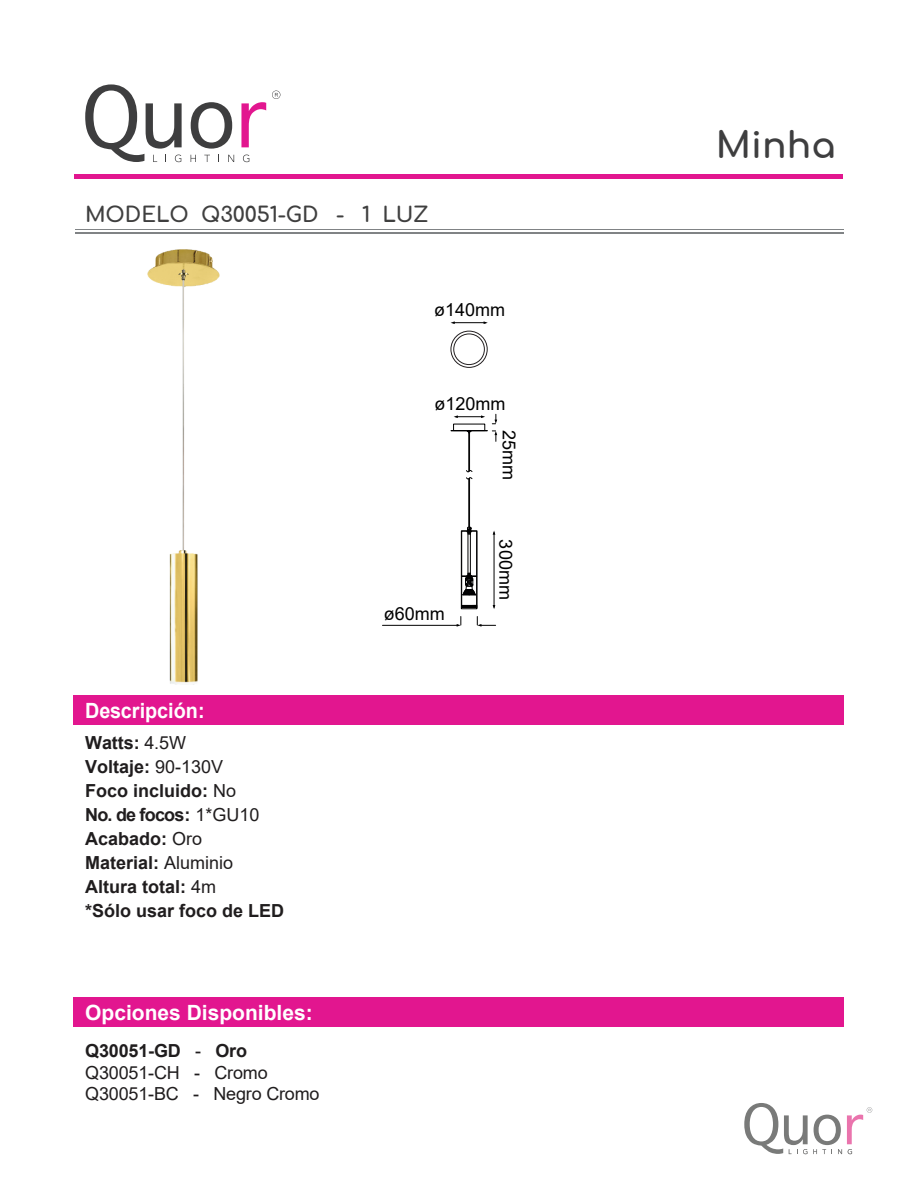
<style>
.page{position:relative;width:918px;height:1188px;background:#fff}
.page>*{position:absolute;margin:0;border:0;box-sizing:border-box;transform-origin:0 0}
.t1{font:700 36px "Comfortaa";color:#3e3e3f}
.t2{font:700 21px "Arial";color:#fff}
.t3{font:700 21px "Comfortaa";letter-spacing:-.01em;color:#3f3f3f}
.t4{font:700 21px "Arial";color:#fff;scale:.94 1}
.t5{font:700 18px/24px "Arial";color:#201d1e}
.t6{font:18px/21.6px "Arial";letter-spacing:-.01em;color:#201d1e}
.t7{font:18px "Arial";color:#000001}
.s1{font-weight:400}
.s2{font-weight:700}
</style>
<div class="page">
<div style="left:74px;top:998px;width:770px;height:29px;background:#e2168f"></div>
<svg style="left:744px;top:1103px;width:128px;height:51px"></svg>
<div style="left:74px;top:696px;width:770px;height:29px;background:#e2168f"></div>
<hr style="left:75px;top:174px;width:768px;height:4px;background:#e2168f">
<hr style="left:75px;top:232px;width:768px;height:1px;background:#808385">
<hr style="left:75px;top:229px;width:768px;height:1px;background:#808385">
<svg style="left:241px;top:102px;width:25px;height:45px"></svg>
<svg style="left:191px;top:102px;width:41px;height:47px"></svg>
<svg style="left:85px;top:84px;width:97px;height:78px"></svg>
<svg style="left:191px;top:155px;width:5px;height:7px"></svg>
<svg style="left:204px;top:155px;width:6px;height:7px"></svg>
<svg style="left:228px;top:155px;width:6px;height:7px"></svg>
<svg style="left:243px;top:155px;width:6px;height:7px"></svg>
<svg style="left:272px;top:91px;width:8px;height:8px"></svg>
<hr style="left:382px;top:625px;width:76px;height:1px;background:#000001">
<svg style="left:457px;top:616px;width:5px;height:11px"></svg>
<svg style="left:477px;top:616px;width:19px;height:11px"></svg>
<hr style="left:494px;top:533px;width:1px;height:74px;background:#000001">
<svg style="left:454px;top:415px;width:31px;height:3px"></svg>
<svg style="left:492px;top:431px;width:5px;height:10px"></svg>
<svg style="left:492px;top:414px;width:5px;height:11px"></svg>
<div style="left:461px;top:530px;width:16px;height:78px;border:1px solid #000001"></div>
<div style="left:462px;top:531px;width:15px;height:77px;border:1px solid #000001"></div>
<hr style="left:469px;top:479px;width:1px;height:48px;background:#000001">
<hr style="left:469px;top:433px;width:1px;height:39px;background:#000001">
<div style="left:451px;top:430px;width:37px;height:1px;border:1px solid #000001"></div>
<div style="left:453px;top:424px;width:32px;height:7px;border:1px solid #000001"></div>
<hr style="left:470px;top:531px;width:1px;height:47px;background:#000001">
<hr style="left:468px;top:531px;width:1px;height:47px;background:#000001">
<svg style="left:466px;top:470px;width:7px;height:9px"></svg>
<svg style="left:461px;top:605px;width:16px;height:4px"></svg>
<svg style="left:462px;top:573px;width:15px;height:23px"></svg>
<svg style="left:462px;top:527px;width:10px;height:8px"></svg>
<div style="left:451px;top:331px;width:37px;height:37px;border:1px solid #231f20;border-radius:50%"></div>
<div style="left:453px;top:334px;width:32px;height:31px;border:1px solid #231f20;border-radius:50%"></div>
<hr style="left:453px;top:322px;width:33px;height:1px;background:#000001">
<img style="left:148px;top:250px;width:72px;height:435px">
<p class="t3" style="left:85px;top:195px;width:345px">MODELO Q30051-GD - 1 LUZ</p>
<p class="t7" style="left:434px;top:297px;width:73px">ø140mm</p>
<p class="t7" style="left:434px;top:391px;width:73px">ø120mm</p>
<p class="t7" style="left:522px;top:430px;width:52px;rotate:90deg">25mm</p>
<p class="t4" style="left:85px;top:696px;width:129px">Descripción:</p>
<p class="t5" style="left:85px;top:731px;width:201px">Watts: <span class="s1">4.5W<br></span>Voltaje: <span class="s1">90-130V<br></span>Foco incluido: <span class="s1">No<br></span>No. de focos: <span class="s1">1*GU10<br></span>Acabado: <span class="s1">Oro<br></span>Material: <span class="s1">Aluminio<br></span>Altura total: <span class="s1">4m<br></span>*Sólo usar foco de LED</p>
<p class="t2" style="left:85px;top:998px;width:229px">Opciones Disponibles:</p>
<p class="t6" style="left:85px;top:1040px;width:236px"><span class="s2">Q30051-GD</span> - <span class="s2">Oro<br></span>Q30051-CH - Cromo<br>Q30051-BC - Negro Cromo</p>
<p class="t7" style="left:384px;top:602px;width:63px">ø60mm</p>
<p class="t7" style="left:518px;top:539px;width:62px;rotate:90deg">300mm</p>
<h1 class="t1" style="left:716px;top:112px;width:121px">Minha</h1>
</div>
